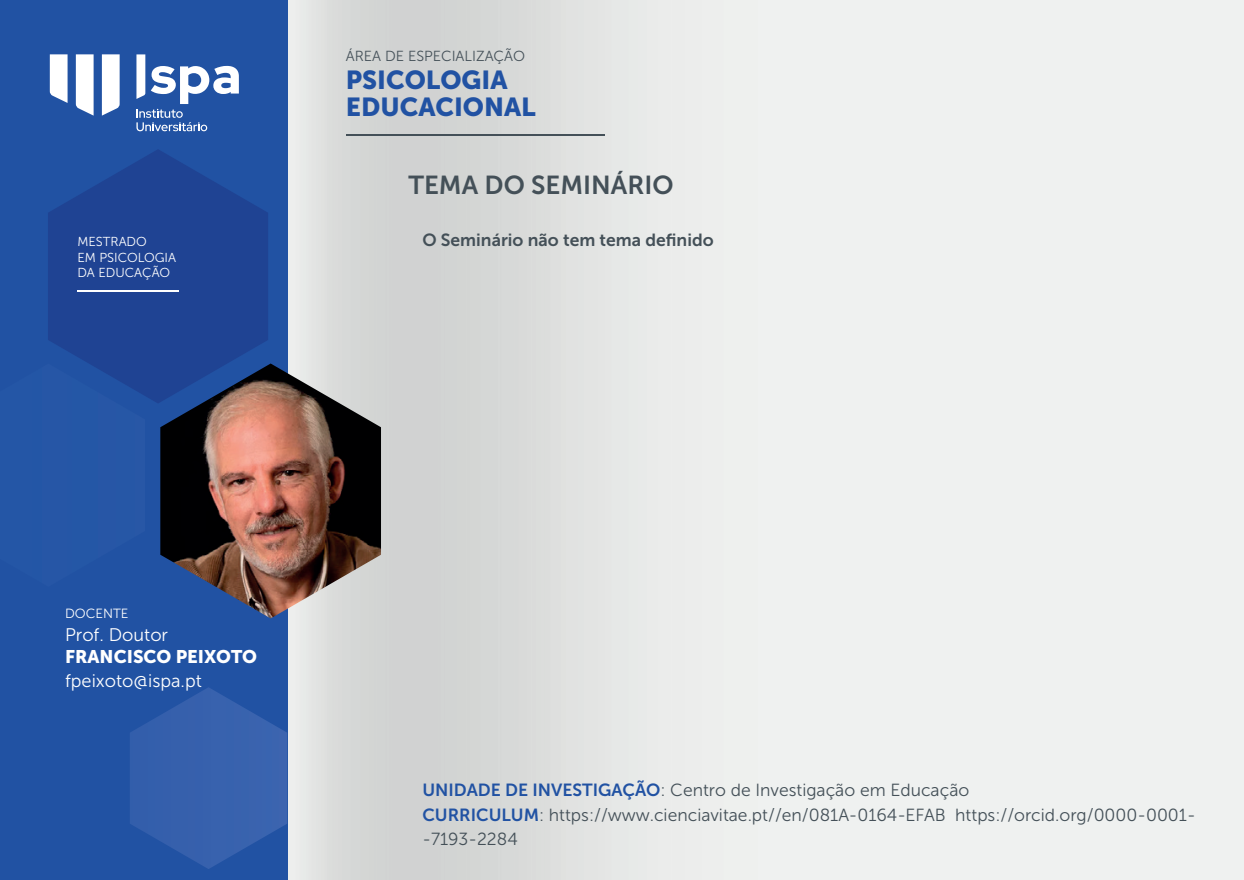
<style>
.page{position:relative;width:1244px;height:880px;background:#fff}
.page>*{position:absolute;margin:0;border:0;box-sizing:border-box;transform-origin:0 0}
.t1{font:25.9px/27.3px "Museo Sans 900";color:#2152a3}
.t2{font:25.9px "Museo Sans 700";color:#445058}
.t3{font:18.2px "Museo Sans 300";color:#fff}
.t4{font:18.2px "Museo Sans 900";color:#fff}
.t5{font:17.5px/24.5px "Museo Sans 300";color:#445058}
.t6{font:17.5px "Museo Sans 700";color:#445058}
.t7{font:14.7px "Museo Sans 300";color:#445058}
.t8{font:13.3px "Museo Sans 300";color:#fff}
.t9{font:12.95px/15.4px "Museo Sans 300";color:#fff}
.s1{font-family:"Museo Sans 700";color:#2152a3}
</style>
<div class="page">
<img style="left:287px;top:0;width:716px;height:753px">
<img style="left:287px;top:753px;width:718px;height:126px">
<div style="left:0;top:0;width:287px;height:879px;background:#2152a3"></div>
<svg style="left:48px;top:150px;width:220px;height:253px;fill:#1f4393"></svg>
<svg style="left:130px;top:687px;width:157px;height:182px"></svg>
<svg style="left:48px;top:363px;width:97px;height:40px"></svg>
<hr style="left:346px;top:134px;width:258px;height:2px;background:#445058">
<hr style="left:77px;top:290px;width:102px;height:1px;background:#fff">
<img style="left:160px;top:363px;width:221px;height:255px">
<svg style="left:136px;top:54px;width:103px;height:77px"></svg>
<svg style="left:76px;top:54px;width:18px;height:62px"></svg>
<svg style="left:50px;top:54px;width:18px;height:49px"></svg>
<svg style="left:102px;top:54px;width:18px;height:62px"></svg>
<p class="t9" style="left:77px;top:234px;width:100px">MESTRADO<br>EM PSICOLOGIA<br>DA EDUCAÇÃO</p>
<p class="t7" style="left:346px;top:48px;width:181px">ÁREA DE ESPECIALIZAÇÃO</p>
<h1 class="t1" style="left:346px;top:66px;width:192px">PSICOLOGIA<br>EDUCACIONAL</h1>
<h1 class="t2" style="left:408px;top:171px;width:267px">TEMA DO SEMINÁRIO</h1>
<p class="t6" style="left:422px;top:230px;width:293px">O Seminário não tem tema definido</p>
<p class="t8" style="left:65px;top:606px;width:65px">DOCENTE</p>
<p class="t3" style="left:65px;top:624px;width:105px">Prof. Doutor</p>
<p class="t4" style="left:65px;top:646px;width:194px">FRANCISCO PEIXOTO</p>
<p class="t3" style="left:65px;top:671px;width:138px">fpeixoto@ispa.pt</p>
<p class="t5" style="left:422px;top:777px;width:775px"><span class="s1">UNIDADE DE INVESTIGAÇÃO</span>: Centro de Investigação em Educação<br><span class="s1">CURRICULUM</span>: https://www.cienciavitae.pt//en/081A-0164-EFAB https://orcid.org/0000-0001- -7193-2284</p>
</div>
